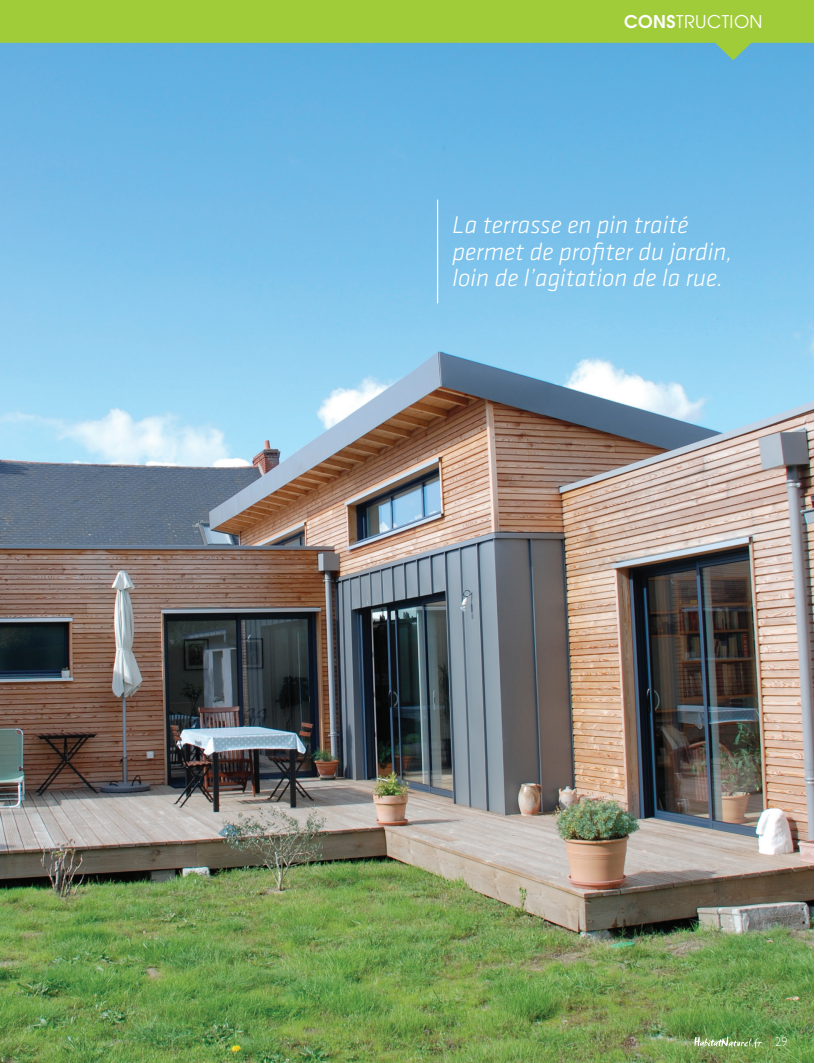
<style>
.page{position:relative;width:815px;height:1063px;background:#fff}
.page>*{position:absolute;margin:0;border:0;box-sizing:border-box;transform-origin:0 0}
.t1{font:italic 300 25px/26.2px "Klavika";color:#fff}
.t2{font:17.5px "Te X Gyre Adventor";letter-spacing:.025em;color:#fff}
.t3{font:300 12.5px "Gill Sans";color:#fff}
.s1{font-weight:700}
</style>
<div class="page">
<img style="left:0;top:60px;width:814px;height:1003px">
<svg style="left:0;top:0;width:814px;height:60px;background:#8bc26f"></svg>
<div style="left:462px;top:13px;width:301px;height:22px;background:#a1cc3a"></div>
<div style="left:805px;top:0;width:9px;height:10px;background:#a1cc3a"></div>
<svg style="left:694px;top:1036px;width:68px;height:12px"></svg>
<svg style="left:769px;top:1036px;width:1px;height:12px"></svg>
<hr style="left:437px;top:200px;width:1px;height:103px;background:#fff">
<p class="t2" style="left:624px;top:7px;width:140px"><span class="s1">CONS</span>TRUCTION</p>
<p class="t1" style="left:453px;top:212px;width:281px">La terrasse en pin traité permet de profiter du jardin, loin de l’agitation de la rue.</p>
<p class="t3" style="left:775px;top:1035px;width:14px">29</p>
</div>
